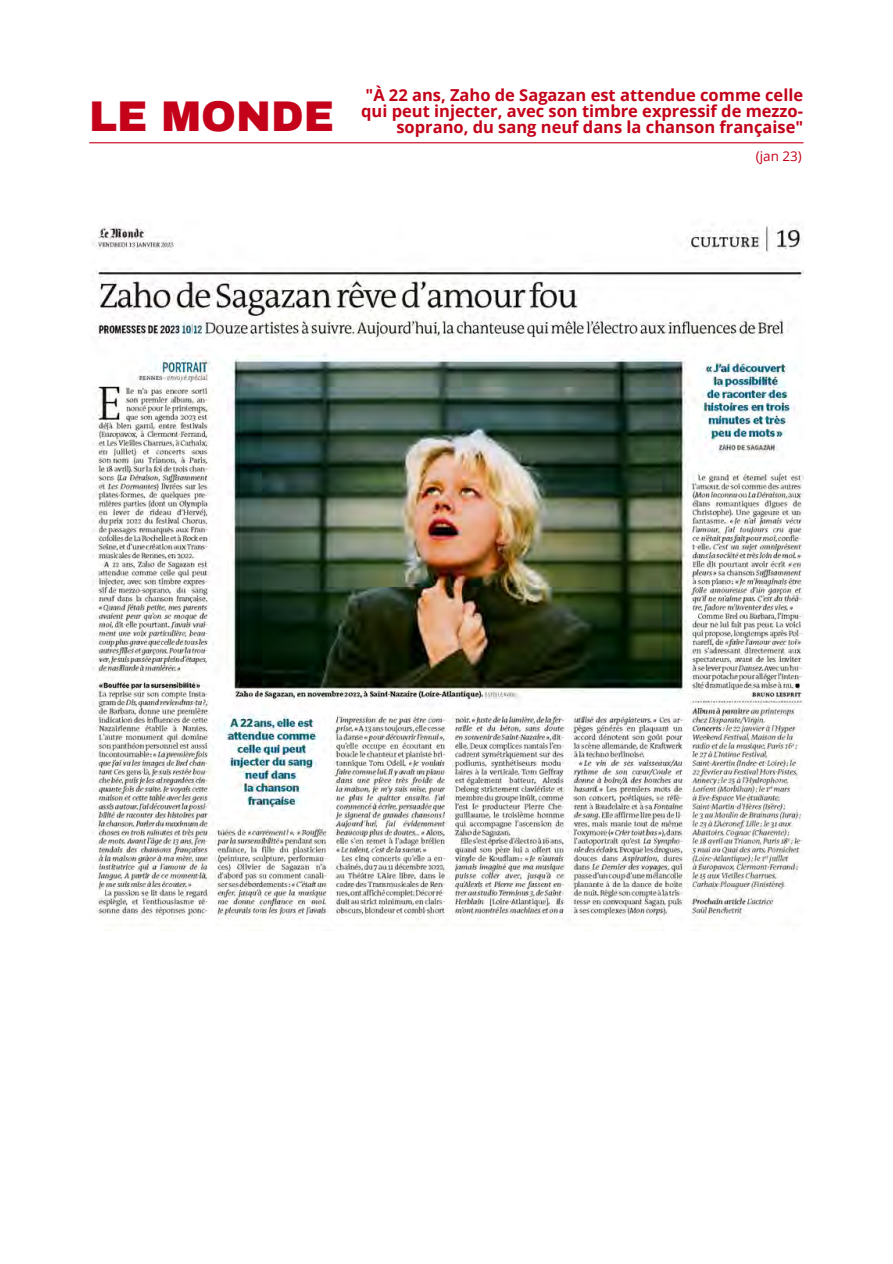
<style>
.page{position:relative;width:893px;height:1264px;background:#fff}
.page>*{position:absolute;margin:0;border:0;box-sizing:border-box;transform-origin:0 0}
.t1{font:900 42px "Archivo";color:#c40219}
.t2{font:700 16.5px/15.8px "Open Sans";color:#c40219}
.t3{font:13.5px "Open Sans";color:#c40219}
</style>
<div class="page">
<hr style="left:89px;top:142px;width:714px;height:1px;background:#c40219">
<img style="left:92px;top:224px;width:711px;height:696px">
<h1 class="t1" style="left:89px;top:94px;width:246px">LE MONDE</h1>
<p class="t2" style="left:361px;top:87px;width:443px">"À 22 ans, Zaho de Sagazan est attendue comme celle qui peut injecter, avec son timbre expressif de mezzo-</p>
<p class="t2" style="left:396px;top:118px;width:408px">soprano, du sang neuf dans la chanson française"</p>
<p class="t3" style="left:755px;top:147px;width:47px">(jan 23)</p>
</div>
